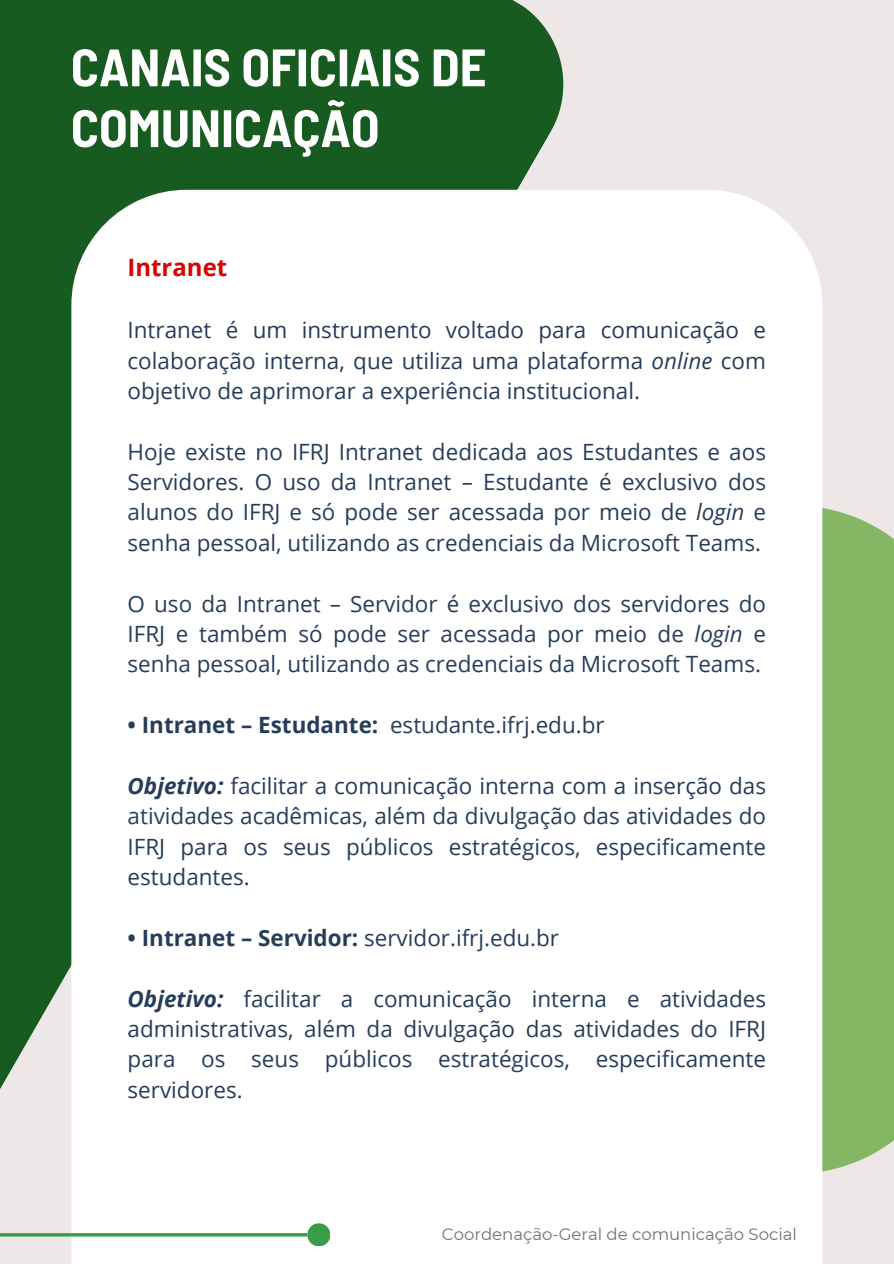
<style>
.page{position:relative;width:894px;height:1264px;background:#fff}
.page>*{position:absolute;margin:0;border:0;box-sizing:border-box;transform-origin:0 0}
.t1{font:700 semi-condensed 52.5px/60.8px "Barlow";color:#fff}
.t2{font:700 24px "Open Sans";color:#d80202}
.t3{font:22.5px/30.3px "Open Sans";color:#263d5a;text-align:justify}
.t4{font:700 22.5px "Open Sans";color:#263d5a}
.t5{font:16.5px "Montserrat";color:#737373}
.s1{font-style:italic}
.s2{font-weight:700;font-style:italic}
.s3{font-weight:700}
</style>
<div class="page">
<div style="left:0;top:0;width:893px;height:1263px;background:#ede7e7"></div>
<div style="left:0;top:0;width:564px;height:1089px;background:#185b20"></div>
<div style="left:822px;top:508px;width:71px;height:664px;background:#85b663"></div>
<div style="left:71px;top:190px;width:751px;height:1073px;background:#fff"></div>
<hr style="left:0;top:1233px;width:307px;height:3px;background:#389d45">
<svg style="left:307px;top:1223px;width:23px;height:22px"></svg>
<h3 class="t1" style="left:71px;top:35px;width:417px">CANAIS OFICIAIS DE<br>COMUNICAÇÃO</h3>
<p class="t2" style="left:127px;top:250px;width:101px">Intranet</p>
<h1 class="t3" style="left:127px;top:314px;width:639px">Intranet é um instrumento voltado para comunicação e colaboração interna, que utiliza uma plataforma <span class="s1">online</span> com objetivo de aprimorar a experiência institucional.</h1>
<p class="t3" style="left:127px;top:436px;width:639px">Hoje existe no IFRJ Intranet dedicada aos Estudantes e aos Servidores. O uso da Intranet – Estudante é exclusivo dos alunos do IFRJ e só pode ser acessada por meio de <span class="s1">login</span> e senha pessoal, utilizando as credenciais da Microsoft Teams.</p>
<h2 class="t3" style="left:127px;top:587px;width:639px">O uso da Intranet – Servidor é exclusivo dos servidores do IFRJ e também só pode ser acessada por meio de <span class="s1">login</span> e senha pessoal, utilizando as credenciais da Microsoft Teams.</h2>
<h3 class="t4" style="left:127px;top:709px;width:252px">• Intranet – Estudante:</h3>
<h3 class="t3" style="left:390px;top:709px;width:216px">estudante.ifrj.edu.br</h3>
<h3 class="t3" style="left:127px;top:770px;width:639px"><span class="s2">Objetivo:</span> facilitar a comunicação interna com a inserção das</h3>
<h3 class="t3" style="left:127px;top:800px;width:639px">atividades acadêmicas, além da divulgação das atividades do IFRJ para os seus públicos estratégicos, especificamente estudantes.</h3>
<h3 class="t3" style="left:127px;top:922px;width:433px"><span class="s3">• Intranet – Servidor:</span> servidor.ifrj.edu.br</h3>
<h3 class="t3" style="left:127px;top:982px;width:639px"><span class="s2">Objetivo:</span> facilitar a comunicação interna e atividades administrativas, além da divulgação das atividades do IFRJ para os seus públicos estratégicos, especificamente servidores.</h3>
<h3 class="t5" style="left:441px;top:1224px;width:356px">Coordenação-Geral de comunicação Social</h3>
</div>
